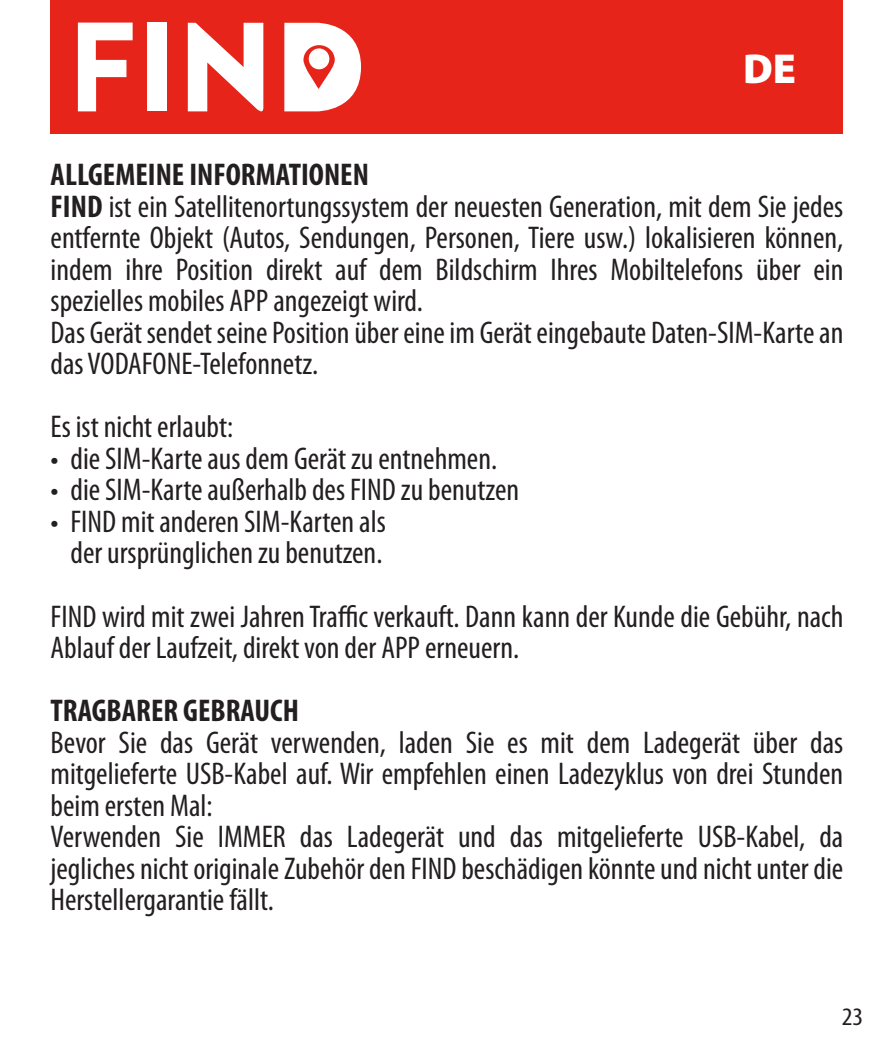
<style>
.page{position:relative;width:893px;height:1042px;background:#fff}
.page>*{position:absolute;margin:0;border:0;box-sizing:border-box;transform-origin:0 0}
.t1{font:900 42px "Myriad Pro";color:#fff}
.t2{font:condensed 31.5px/31.5px "Myriad Pro";color:#231f20}
.t3{font:700 condensed 31.5px "Myriad Pro";color:#231f20}
.t4{font:condensed 25.2px "Myriad Pro";color:#231f20;scale:1.11 1}
.s1{font-weight:700}
</style>
<div class="page">
<div style="left:51px;top:0;width:792px;height:134px;background:#e72419"></div>
<svg style="left:78px;top:23px;width:55px;height:88px"></svg>
<div style="left:147px;top:23px;width:20px;height:88px;background:#fff"></div>
<svg style="left:188px;top:23px;width:75px;height:89px"></svg>
<svg style="left:284px;top:23px;width:77px;height:88px"></svg>
<div style="left:309px;top:48px;width:20px;height:21px;background:#fff;border-radius:50%"></div>
<h1 class="t1" style="left:743px;top:41px;width:55px">DE</h1>
<p class="t2" style="left:51px;top:159px;width:794px"><span class="s1">ALLGEMEINE INFORMATIONEN<br>FIND</span> ist ein Satellitenortungssystem der neuesten Generation, mit dem Sie jedes entfernte Objekt (Autos, Sendungen, Personen, Tiere usw.) lokalisieren können, indem ihre Position direkt auf dem Bildschirm Ihres Mobiltelefons über ein spezielles mobiles APP angezeigt wird.<br>Das Gerät sendet seine Position über eine im Gerät eingebaute Daten-SIM-Karte an das VODAFONE-Telefonnetz.</p>
<p class="t2" style="left:51px;top:411px;width:184px">Es ist nicht erlaubt:</p>
<p class="t2" style="left:51px;top:442px;width:448px">• die SIM-Karte aus dem Gerät zu entnehmen.</p>
<p class="t2" style="left:51px;top:474px;width:470px">• die SIM-Karte außerhalb des FIND zu benutzen</p>
<p class="t2" style="left:51px;top:505px;width:337px;text-align:center">• FIND mit anderen SIM-Karten als der ursprünglichen zu benutzen.</p>
<p class="t2" style="left:51px;top:600px;width:794px">FIND wird mit zwei Jahren Traffic verkauft. Dann kann der Kunde die Gebühr, nach<br>Ablauf der Laufzeit, direkt von der APP erneuern.</p>
<p class="t3" style="left:51px;top:691px;width:250px">TRAGBARER GEBRAUCH</p>
<p class="t2" style="left:51px;top:726px;width:794px">Bevor Sie das Gerät verwenden, laden Sie es mit dem Ladegerät über das mitgelieferte USB-Kabel auf. Wir empfehlen einen Ladezyklus von drei Stunden beim ersten Mal:<br>Verwenden Sie IMMER das Ladegerät und das mitgelieferte USB-Kabel, da jegliches nicht originale Zubehör den FIND beschädigen könnte und nicht unter die Herstellergarantie fällt.</p>
<p class="t4" style="left:842px;top:1001px;width:21px">23</p>
</div>
